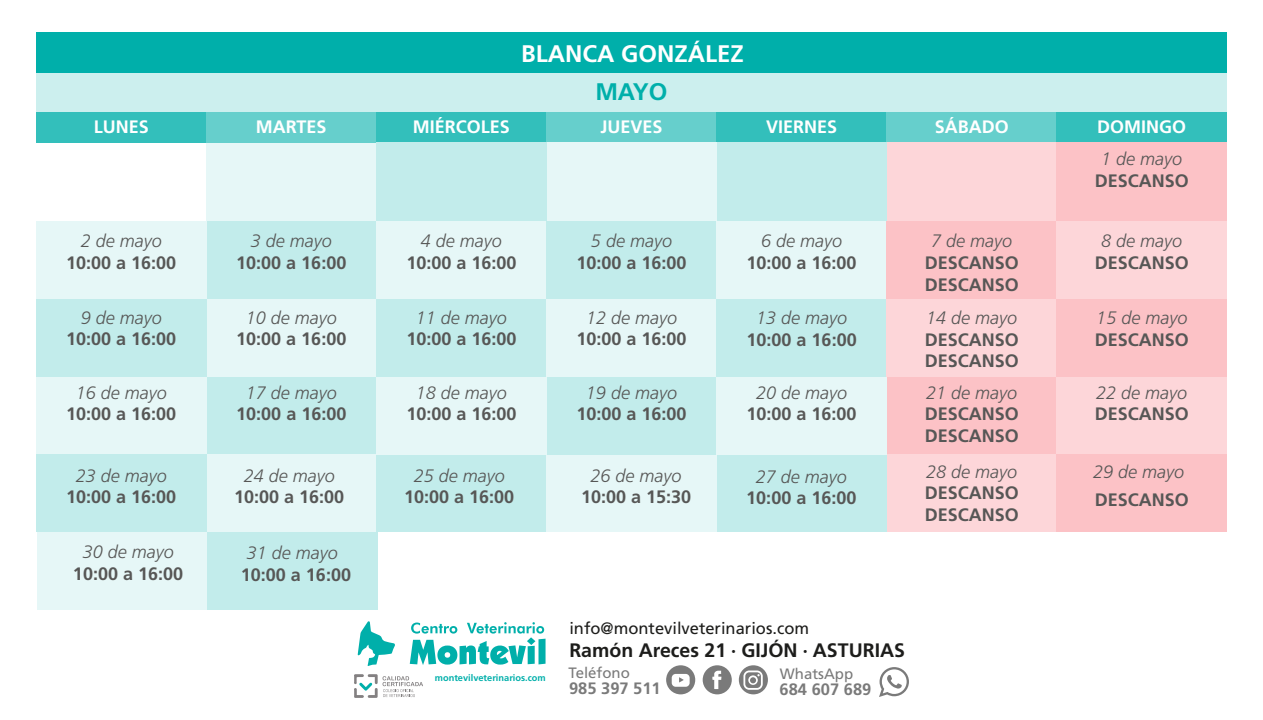
<style>
.page{position:relative;width:1263px;height:720px;background:#fff}
.page>*{position:absolute;margin:0;border:0;box-sizing:border-box;transform-origin:0 0}
.t1{font:700 24px "Frutiger LT Std";color:#fff}
.t2{font:700 24px "Frutiger LT Std";color:#00afaa}
.t3{font:700 19.5px "Frutiger LT Std";color:#1d1d1b}
.t4{font:700 18px/21.6px "Frutiger LT Std";color:#575756}
.t5{font:italic 300 18px "Frutiger LT Std";color:#575756}
.t6{font:700 18px "Frutiger LT Std";color:#fff}
.t7{font:16.5px "Frutiger LT Std";color:#1d1d1b}
.t8{font:700 16.5px "Frutiger LT Std";color:#7a7a7a}
.t9{font:15px "Frutiger LT Std";color:#7a7a7a}
.t10{font:700 9.3px "Frutiger LT Std";color:#00afaa}
.s1{font-stretch:condensed}
</style>
<div class="page">
<div style="left:206px;top:143px;width:170px;height:78px;background:#e6f7f7"></div>
<div style="left:36px;top:32px;width:1191px;height:41px;background:#00afaa"></div>
<div style="left:36px;top:73px;width:1191px;height:39px;background:#ccefee"></div>
<div style="left:36px;top:112px;width:170px;height:31px;background:#33bfbb"></div>
<div style="left:206px;top:112px;width:170px;height:31px;background:#66cfcc"></div>
<div style="left:376px;top:112px;width:170px;height:31px;background:#33bfbb"></div>
<div style="left:546px;top:112px;width:170px;height:31px;background:#66cfcc"></div>
<div style="left:716px;top:112px;width:171px;height:31px;background:#33bfbb"></div>
<div style="left:887px;top:112px;width:170px;height:31px;background:#66cfcc"></div>
<div style="left:1057px;top:112px;width:170px;height:31px;background:#33bfbb"></div>
<div style="left:887px;top:143px;width:170px;height:78px;background:#fdd6d9"></div>
<div style="left:1057px;top:143px;width:170px;height:78px;background:#fcc2c6"></div>
<div style="left:206px;top:221px;width:170px;height:78px;background:#c2eceb"></div>
<div style="left:376px;top:221px;width:170px;height:78px;background:#e6f7f7"></div>
<div style="left:546px;top:221px;width:170px;height:78px;background:#c2eceb"></div>
<div style="left:716px;top:143px;width:171px;height:78px;background:#c2eceb"></div>
<div style="left:716px;top:221px;width:171px;height:78px;background:#e6f7f7"></div>
<div style="left:546px;top:143px;width:170px;height:78px;background:#e6f7f7"></div>
<div style="left:887px;top:221px;width:170px;height:78px;background:#fcc2c6"></div>
<div style="left:1057px;top:221px;width:170px;height:78px;background:#fdd6d9"></div>
<div style="left:36px;top:221px;width:170px;height:78px;background:#e6f7f7"></div>
<div style="left:206px;top:299px;width:170px;height:78px;background:#e6f7f7"></div>
<div style="left:376px;top:299px;width:170px;height:78px;background:#c2eceb"></div>
<div style="left:546px;top:299px;width:170px;height:78px;background:#e6f7f7"></div>
<div style="left:716px;top:299px;width:171px;height:78px;background:#c2eceb"></div>
<div style="left:887px;top:299px;width:170px;height:78px;background:#fdd6d9"></div>
<div style="left:1057px;top:299px;width:170px;height:78px;background:#fcc2c6"></div>
<div style="left:36px;top:299px;width:170px;height:78px;background:#c2eceb"></div>
<div style="left:206px;top:377px;width:170px;height:78px;background:#c2eceb"></div>
<div style="left:36px;top:377px;width:170px;height:78px;background:#e6f7f7"></div>
<div style="left:887px;top:377px;width:170px;height:78px;background:#fcc2c6"></div>
<div style="left:1057px;top:377px;width:170px;height:78px;background:#fdd6d9"></div>
<div style="left:886px;top:454px;width:170px;height:78px;background:#fdd6d9"></div>
<div style="left:206px;top:454px;width:170px;height:78px;background:#e6f7f7"></div>
<div style="left:376px;top:454px;width:170px;height:78px;background:#c2eceb"></div>
<div style="left:36px;top:454px;width:170px;height:78px;background:#c2eceb"></div>
<div style="left:716px;top:454px;width:171px;height:78px;background:#c2eceb"></div>
<div style="left:376px;top:143px;width:170px;height:78px;background:#c2eceb"></div>
<div style="left:546px;top:454px;width:170px;height:78px;background:#e6f7f7"></div>
<div style="left:376px;top:377px;width:170px;height:78px;background:#e6f7f7"></div>
<div style="left:547px;top:377px;width:171px;height:78px;background:#c2eceb"></div>
<div style="left:716px;top:377px;width:171px;height:78px;background:#e6f7f7"></div>
<svg style="left:354px;top:674px;width:69px;height:24px"></svg>
<svg style="left:358px;top:621px;width:187px;height:45px"></svg>
<svg style="left:879px;top:667px;width:30px;height:30px"></svg>
<svg style="left:703px;top:665px;width:29px;height:29px"></svg>
<svg style="left:666px;top:665px;width:29px;height:29px"></svg>
<svg style="left:739px;top:665px;width:29px;height:29px"></svg>
<div style="left:1056px;top:454px;width:170px;height:78px;background:#fcc2c6"></div>
<div style="left:37px;top:532px;width:170px;height:78px;background:#e6f7f7"></div>
<div style="left:208px;top:532px;width:170px;height:78px;background:#c2eceb"></div>
<h1 class="t1" style="left:521px;top:40px;width:224px">BLANCA GONZÁLEZ</h1>
<h1 class="t2" style="left:595px;top:77px;width:74px">MAYO</h1>
<p class="t6" style="left:94px;top:117px;width:57px">LUNES</p>
<p class="t6" style="left:256px;top:117px;width:72px">MARTES</p>
<p class="t6" style="left:413px;top:117px;width:99px">MIÉRCOLES</p>
<p class="t6" style="left:600px;top:117px;width:64px">JUEVES</p>
<p class="t6" style="left:766px;top:117px;width:73px">VIERNES</p>
<p class="t6" style="left:935px;top:117px;width:75px">SÁBADO</p>
<p class="t6" style="left:1097px;top:117px;width:90px">DOMINGO</p>
<p class="t5" style="left:1101px;top:148px;width:83px">1 de mayo</p>
<p class="t4" style="left:1095px;top:170px;width:96px">DESCANSO</p>
<p class="t5" style="left:81px;top:231px;width:83px">2 de mayo</p>
<p class="t4" style="left:66px;top:252px;width:112px">10:00 a 16:00</p>
<p class="t5" style="left:251px;top:231px;width:83px">3 de mayo</p>
<p class="t4" style="left:236px;top:252px;width:112px">10:00 a 16:00</p>
<p class="t5" style="left:421px;top:231px;width:83px">4 de mayo</p>
<p class="t4" style="left:406px;top:252px;width:112px">10:00 a 16:00</p>
<p class="t5" style="left:591px;top:231px;width:83px">5 de mayo</p>
<p class="t4" style="left:576px;top:252px;width:112px">10:00 a 16:00</p>
<p class="t5" style="left:761px;top:231px;width:83px">6 de mayo</p>
<p class="t4" style="left:746px;top:252px;width:112px">10:00 a 16:00</p>
<p class="t5" style="left:931px;top:231px;width:83px">7 de mayo</p>
<p class="t4" style="left:925px;top:252px;width:96px">DESCANSO<br>DESCANSO</p>
<p class="t5" style="left:1101px;top:231px;width:83px">8 de mayo</p>
<p class="t4" style="left:1095px;top:252px;width:96px">DESCANSO</p>
<p class="t5" style="left:81px;top:307px;width:83px">9 de mayo</p>
<p class="t4" style="left:66px;top:328px;width:112px">10:00 a 16:00</p>
<p class="t5" style="left:246px;top:307px;width:93px">10 de mayo</p>
<p class="t4" style="left:236px;top:328px;width:112px">10:00 a 16:00</p>
<p class="t5" style="left:416px;top:307px;width:93px">11 de mayo</p>
<p class="t4" style="left:406px;top:328px;width:112px">10:00 a 16:00</p>
<p class="t5" style="left:586px;top:307px;width:93px">12 de mayo</p>
<p class="t4" style="left:576px;top:328px;width:112px">10:00 a 16:00</p>
<p class="t5" style="left:756px;top:308px;width:93px">13 de mayo</p>
<p class="t4" style="left:746px;top:329px;width:112px">10:00 a 16:00</p>
<p class="t5" style="left:926px;top:308px;width:93px">14 de mayo</p>
<p class="t4" style="left:925px;top:329px;width:96px">DESCANSO<br>DESCANSO</p>
<p class="t5" style="left:1096px;top:308px;width:93px">15 de mayo</p>
<p class="t4" style="left:1095px;top:329px;width:96px">DESCANSO</p>
<p class="t5" style="left:76px;top:382px;width:93px">16 de mayo</p>
<p class="t4" style="left:66px;top:403px;width:112px">10:00 a 16:00</p>
<p class="t5" style="left:76px;top:465px;width:93px">23 de mayo</p>
<p class="t4" style="left:66px;top:486px;width:112px">10:00 a 16:00</p>
<p class="t5" style="left:246px;top:382px;width:93px">17 de mayo</p>
<p class="t4" style="left:236px;top:403px;width:112px">10:00 a 16:00</p>
<p class="t5" style="left:244px;top:465px;width:93px">24 de mayo</p>
<p class="t4" style="left:234px;top:486px;width:112px">10:00 a 16:00</p>
<p class="t5" style="left:416px;top:382px;width:93px">18 de mayo</p>
<p class="t4" style="left:406px;top:403px;width:112px">10:00 a 16:00</p>
<p class="t5" style="left:414px;top:465px;width:93px">25 de mayo</p>
<p class="t4" style="left:404px;top:486px;width:112px">10:00 a 16:00</p>
<p class="t5" style="left:586px;top:382px;width:93px">19 de mayo</p>
<p class="t4" style="left:576px;top:403px;width:112px">10:00 a 16:00</p>
<p class="t5" style="left:590px;top:465px;width:93px">26 de mayo</p>
<p class="t4" style="left:581px;top:486px;width:112px">10:00 a 15:30</p>
<p class="t5" style="left:756px;top:382px;width:93px">20 de mayo</p>
<p class="t4" style="left:746px;top:403px;width:112px">10:00 a 16:00</p>
<p class="t5" style="left:756px;top:466px;width:93px">27 de mayo</p>
<p class="t4" style="left:746px;top:487px;width:112px">10:00 a 16:00</p>
<p class="t5" style="left:926px;top:382px;width:93px">21 de mayo</p>
<p class="t4" style="left:925px;top:403px;width:96px">DESCANSO<br>DESCANSO</p>
<p class="t5" style="left:926px;top:461px;width:93px">28 de mayo</p>
<p class="t4" style="left:925px;top:482px;width:96px">DESCANSO<br>DESCANSO</p>
<p class="t5" style="left:1096px;top:382px;width:93px">22 de mayo</p>
<p class="t4" style="left:1095px;top:403px;width:96px">DESCANSO</p>
<p class="t5" style="left:1093px;top:461px;width:93px">29 de mayo</p>
<p class="t4" style="left:1095px;top:489px;width:96px">DESCANSO</p>
<p class="t5" style="left:83px;top:542px;width:93px">30 de mayo</p>
<p class="t5" style="left:247px;top:543px;width:93px">31 de mayo</p>
<p class="t4" style="left:73px;top:563px;width:112px">10:00 a 16:00</p>
<p class="t4" style="left:241px;top:564px;width:112px">10:00 a 16:00</p>
<p class="t7" style="left:569px;top:619px;width:241px">info@montevilveterinarios.com</p>
<p class="t3" style="left:569px;top:638px;width:337px">Ramón Areces 21 <span class="s1">·</span> GIJÓN <span class="s1">·</span> ASTURIAS</p>
<p class="t10" style="left:435px;top:672px;width:112px">montevilveterinarios.com</p>
<p class="t9" style="left:568px;top:664px;width:63px">Teléfono</p>
<p class="t9" style="left:780px;top:665px;width:75px">WhatsApp</p>
<p class="t8" style="left:569px;top:678px;width:93px">985 397 511</p>
<p class="t8" style="left:780px;top:680px;width:93px">684 607 689</p>
</div>
